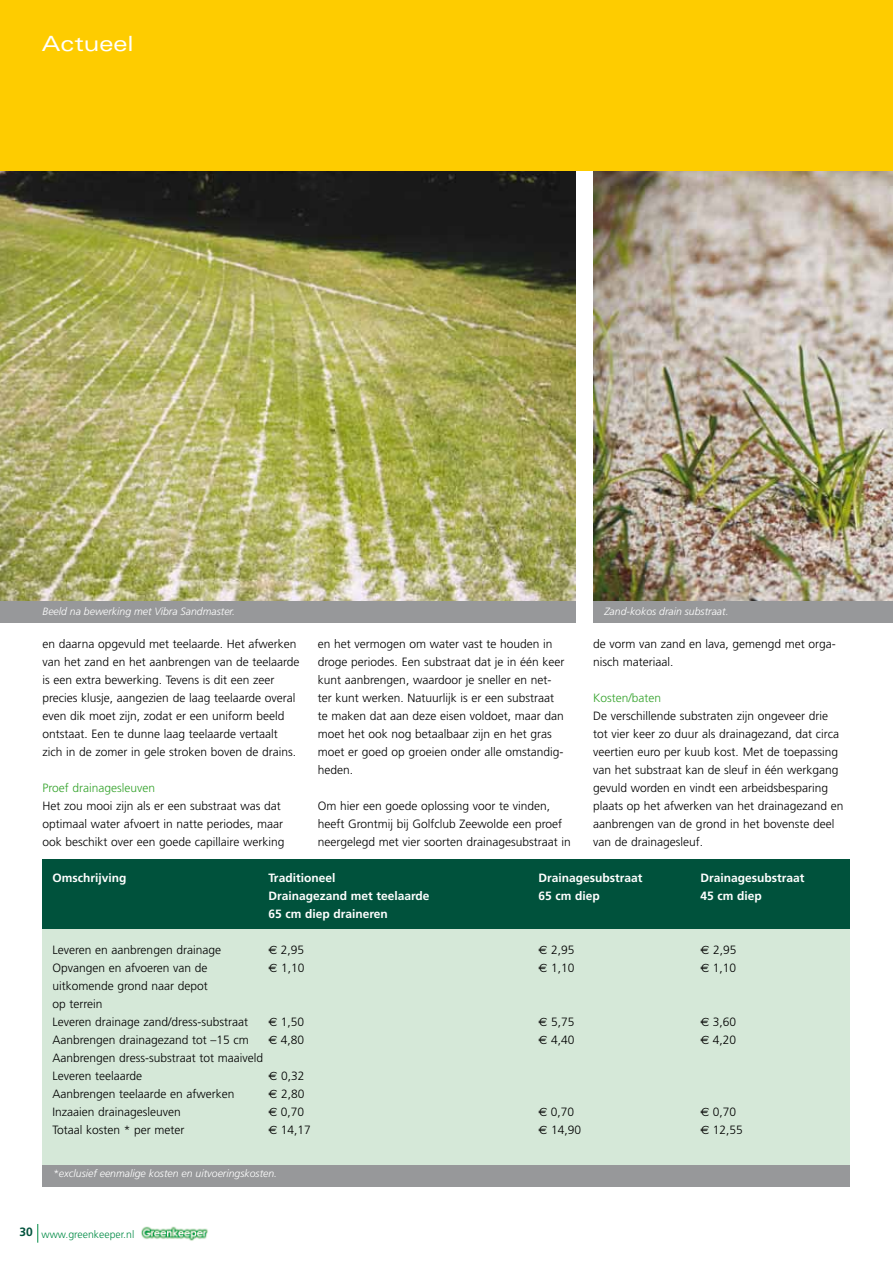
<style>
.page{position:relative;width:893px;height:1263px;background:#fff}
.page>*{position:absolute;margin:0;border:0;box-sizing:border-box;transform-origin:0 0}
.t1{font:expanded 21px "Univers";color:#fff}
.t2{font:300 12px/18px "Frutiger";color:#000}
.t3{font:700 12px "Frutiger";color:#fff}
.t4{font:300 12px "Frutiger";color:#35a32c}
.t5{font:italic 300 10.5px "Frutiger";color:#fff}
.t6{font:300 10.5px "Frutiger";color:#008b45}
.s1{font-family:"Euro Sans";font-weight:400}
.s2{font-weight:700;font-size:12px;color:#00523c}
</style>
<div class="page">
<img style="left:141px;top:1226px;width:67px;height:15px">
<svg style="left:38px;top:1224px;width:1px;height:19px"></svg>
<img style="left:0;top:171px;width:575px;height:430px">
<div style="left:0;top:601px;width:575px;height:22px;background:#97989a"></div>
<div style="left:43px;top:867px;width:807px;height:309px;background:#d5e8d8"></div>
<div style="left:43px;top:1165px;width:807px;height:21px;background:#97989a"></div>
<img style="left:593px;top:171px;width:300px;height:430px">
<div style="left:0;top:0;width:893px;height:171px;background:#fecc00"></div>
<div style="left:593px;top:601px;width:300px;height:22px;background:#97989a"></div>
<div style="left:43px;top:859px;width:807px;height:70px;background:#00523c"></div>
<h1 class="t1" style="left:42px;top:32px;width:93px">Actueel</h1>
<p class="t5" style="left:43px;top:605px;width:194px">Beeld na bewerking met Vibra Sandmaster.</p>
<p class="t2" style="left:43px;top:635px;width:258px">en daarna opgevuld met teelaarde. Het afwerken van het zand en het aanbrengen van de teelaarde is een extra bewerking. Tevens is dit een zeer precies klusje, aangezien de laag teelaarde overal even dik moet zijn, zodat er een uniform beeld ontstaat. Een te dunne laag teelaarde vertaalt zich in de zomer in gele stroken boven de drains.</p>
<p class="t4" style="left:43px;top:781px;width:114px">Proef drainagesleuven</p>
<p class="t2" style="left:43px;top:797px;width:243px">Het zou mooi zijn als er een substraat was dat optimaal water afvoert in natte periodes, maar ook beschikt over een goede capillaire werking</p>
<p class="t2" style="left:318px;top:635px;width:248px">en het vermogen om water vast te houden in droge periodes. Een substraat dat je in één keer kunt aanbrengen, waardoor je sneller en net&shy;ter kunt werken. Natuurlijk is er een substraat te maken dat aan deze eisen voldoet, maar dan moet het ook nog betaalbaar zijn en het gras moet er goed op groeien onder alle omstandig&shy;heden.</p>
<p class="t2" style="left:318px;top:797px;width:255px">Om hier een goede oplossing voor te vinden, heeft Grontmij bij Golfclub Zeewolde een proef neergelegd met vier soorten drainagesubstraat in</p>
<p class="t5" style="left:604px;top:605px;width:126px">Zand-kokos drain substraat.</p>
<p class="t2" style="left:593px;top:635px;width:244px">de vorm van zand en lava, gemengd met orga&shy;nisch materiaal.</p>
<p class="t4" style="left:593px;top:691px;width:70px">Kosten/baten</p>
<p class="t2" style="left:593px;top:707px;width:252px">De verschillende substraten zijn ongeveer drie tot vier keer zo duur als drainagezand, dat circa veertien euro per kuub kost. Met de toepassing van het substraat kan de sleuf in één werkgang gevuld worden en vindt een arbeidsbesparing plaats op het afwerken van het drainagezand en aanbrengen van de grond in het bovenste deel van de drainagesleuf.</p>
<p class="t3" style="left:52px;top:871px;width:76px">Omschrijving</p>
<p class="t3" style="left:268px;top:871px;width:68px">Traditioneel</p>
<p class="t3" style="left:538px;top:871px;width:106px">Drainagesubstraat</p>
<p class="t3" style="left:700px;top:871px;width:106px">Drainagesubstraat</p>
<p class="t3" style="left:268px;top:889px;width:163px">Drainagezand met teelaarde</p>
<p class="t3" style="left:538px;top:889px;width:63px">65 cm diep</p>
<p class="t3" style="left:700px;top:889px;width:63px">45 cm diep</p>
<p class="t3" style="left:268px;top:907px;width:121px">65 cm diep draineren</p>
<p class="t2" style="left:52px;top:941px;width:170px">Leveren en aanbrengen drainage</p>
<p class="t2" style="left:268px;top:941px;width:37px"><span class="s1">€</span> 2,95</p>
<p class="t2" style="left:538px;top:941px;width:38px"><span class="s1">€</span> 2,95</p>
<p class="t2" style="left:700px;top:941px;width:38px"><span class="s1">€</span> 2,95</p>
<p class="t2" style="left:52px;top:959px;width:157px">Opvangen en afvoeren van de</p>
<p class="t2" style="left:268px;top:959px;width:38px"><span class="s1">€</span> 1,10</p>
<p class="t2" style="left:538px;top:959px;width:38px"><span class="s1">€</span> 1,10</p>
<p class="t2" style="left:700px;top:959px;width:37px"><span class="s1">€</span> 1,10</p>
<p class="t2" style="left:52px;top:977px;width:197px">uitkomende grond naar depot<br>op terrein<br>Leveren drainage zand/dress-substraat</p>
<p class="t2" style="left:268px;top:1013px;width:37px"><span class="s1">€</span> 1,50</p>
<p class="t2" style="left:538px;top:1013px;width:38px"><span class="s1">€</span> 5,75</p>
<p class="t2" style="left:700px;top:1013px;width:37px"><span class="s1">€</span> 3,60</p>
<p class="t2" style="left:52px;top:1031px;width:198px">Aanbrengen drainagezand tot –15 cm</p>
<p class="t2" style="left:268px;top:1031px;width:37px"><span class="s1">€</span> 4,80</p>
<p class="t2" style="left:538px;top:1031px;width:38px"><span class="s1">€</span> 4,40</p>
<p class="t2" style="left:700px;top:1031px;width:37px"><span class="s1">€</span> 4,20</p>
<p class="t2" style="left:52px;top:1049px;width:212px">Aanbrengen dress-substraat tot maaiveld<br>Leveren teelaarde</p>
<p class="t2" style="left:268px;top:1067px;width:38px"><span class="s1">€</span> 0,32</p>
<p class="t2" style="left:52px;top:1085px;width:183px">Aanbrengen teelaarde en afwerken</p>
<p class="t2" style="left:268px;top:1085px;width:38px"><span class="s1">€</span> 2,80</p>
<p class="t2" style="left:52px;top:1103px;width:130px">Inzaaien drainagesleuven</p>
<p class="t2" style="left:268px;top:1103px;width:37px"><span class="s1">€</span> 0,70</p>
<p class="t2" style="left:538px;top:1103px;width:37px"><span class="s1">€</span> 0,70</p>
<p class="t2" style="left:700px;top:1103px;width:37px"><span class="s1">€</span> 0,70</p>
<p class="t2" style="left:52px;top:1121px;width:134px">Totaal kosten * per meter</p>
<p class="t2" style="left:268px;top:1121px;width:44px"><span class="s1">€</span> 14,17</p>
<p class="t2" style="left:538px;top:1121px;width:44px"><span class="s1">€</span> 14,90</p>
<p class="t2" style="left:700px;top:1121px;width:44px"><span class="s1">€</span> 12,55</p>
<p class="t5" style="left:53px;top:1167px;width:226px">*exclusief eenmalige kosten en uitvoeringskosten.</p>
<p class="t6" style="left:20px;top:1228px;width:116px"><span class="s2">30</span> www.greenkeeper.nl</p>
</div>
